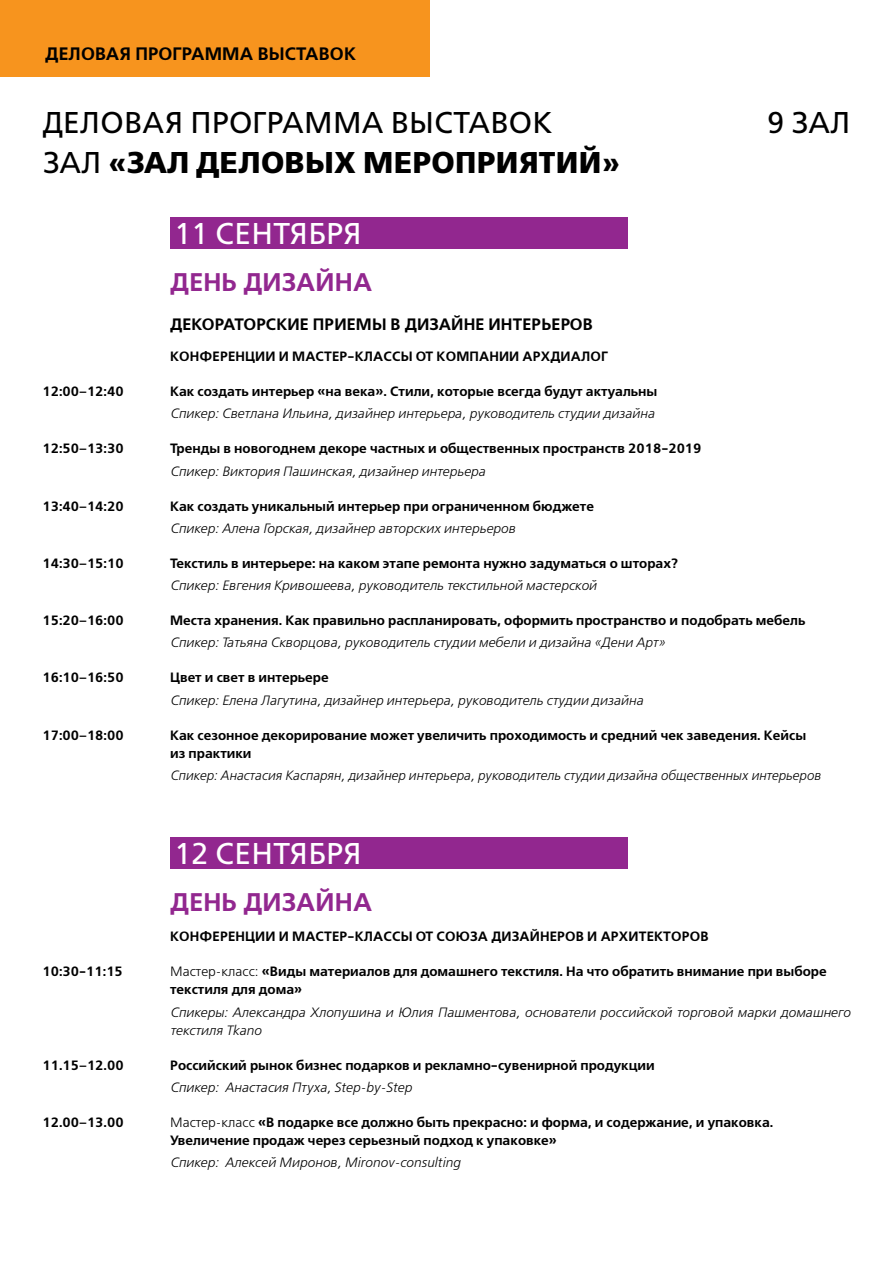
<style>
.page{position:relative;width:893px;height:1263px;background:#fff}
.page>*{position:absolute;margin:0;border:0;box-sizing:border-box;transform-origin:0 0}
.t1{font:30px "Free Set";letter-spacing:.01em;color:#000}
.t2{font:700 30px "Free Set";letter-spacing:.01em;color:#000}
.t3{font:30px "Free Set";letter-spacing:.01em;color:#fff}
.t4{font:600 25.5px "Free Set";letter-spacing:.01em;color:#92278f}
.t5{font:600 18px "Free Set";letter-spacing:.01em;color:#000}
.t6{font:600 16.5px "Free Set";letter-spacing:.01em;color:#000}
.t7{font:600 13.5px/18px "Free Set";color:#000}
.t8{font:italic 300 13.5px/18px "Free Set";color:#000}
.s1{font-weight:400}
.s2{font-weight:300}
</style>
<div class="page">
<div style="left:0;top:0;width:429px;height:77px;background:#f7941e"></div>
<div style="left:170px;top:217px;width:458px;height:32px;background:#92278f"></div>
<div style="left:170px;top:837px;width:458px;height:32px;background:#92278f"></div>
<h3 class="t5" style="left:45px;top:43px;width:312px">ДЕЛОВАЯ ПРОГРАММА ВЫСТАВОК</h3>
<h1 class="t1" style="left:43px;top:105px;width:511px">ДЕЛОВАЯ ПРОГРАММА ВЫСТАВОК</h1>
<h1 class="t1" style="left:768px;top:105px;width:84px">9 ЗАЛ</h1>
<h1 class="t2" style="left:43px;top:145px;width:579px"><span class="s1">ЗАЛ</span> «ЗАЛ ДЕЛОВЫХ МЕРОПРИЯТИЙ»</h1>
<h1 class="t3" style="left:174px;top:216px;width:189px">11 СЕНТЯБРЯ</h1>
<h2 class="t4" style="left:170px;top:267px;width:203px">ДЕНЬ ДИЗАЙНА</h2>
<p class="t6" style="left:170px;top:315px;width:424px">ДЕКОРАТОРСКИЕ ПРИЕМЫ В ДИЗАЙНЕ ИНТЕРЬЕРОВ</p>
<p class="t7" style="left:170px;top:348px;width:439px">КОНФЕРЕНЦИИ И МАСТЕР-КЛАССЫ ОТ КОМПАНИИ АРХДИАЛОГ</p>
<p class="t7" style="left:43px;top:383px;width:83px">12:00–12:40</p>
<p class="t7" style="left:170px;top:383px;width:489px">Как создать интерьер «на века». Стили, которые всегда будут актуальны</p>
<p class="t8" style="left:170px;top:405px;width:486px">Спикер: Светлана Ильина, дизайнер интерьера, руководитель студии дизайна</p>
<p class="t7" style="left:43px;top:440px;width:83px">12:50–13:30</p>
<p class="t7" style="left:170px;top:440px;width:533px">Тренды в новогоднем декоре частных и общественных пространств 2018-2019</p>
<p class="t8" style="left:170px;top:462px;width:317px">Спикер: Виктория Пашинская, дизайнер интерьера</p>
<p class="t7" style="left:43px;top:497px;width:83px">13:40–14:20</p>
<p class="t7" style="left:170px;top:497px;width:425px">Как создать уникальный интерьер при ограниченном бюджете</p>
<p class="t8" style="left:170px;top:519px;width:347px">Спикер: Алена Горская, дизайнер авторских интерьеров</p>
<p class="t7" style="left:43px;top:555px;width:83px">14:30–15:10</p>
<p class="t7" style="left:170px;top:555px;width:510px">Текстиль в интерьере: на каком этапе ремонта нужно задуматься о шторах?</p>
<p class="t8" style="left:170px;top:577px;width:428px">Спикер: Евгения Кривошеева, руководитель текстильной мастерской</p>
<p class="t7" style="left:43px;top:612px;width:83px">15:20–16:00</p>
<p class="t7" style="left:170px;top:612px;width:637px">Места хранения. Как правильно распланировать, оформить пространство и подобрать мебель</p>
<p class="t8" style="left:170px;top:634px;width:496px">Спикер: Татьяна Скворцова, руководитель студии мебели и дизайна «Дени Арт»</p>
<p class="t7" style="left:43px;top:669px;width:83px">16:10–16:50</p>
<p class="t7" style="left:170px;top:669px;width:160px">Цвет и свет в интерьере</p>
<p class="t8" style="left:170px;top:691px;width:474px">Спикер: Елена Лагутина, дизайнер интерьера, руководитель студии дизайна</p>
<p class="t7" style="left:43px;top:726px;width:83px">17:00–18:00</p>
<p class="t7" style="left:170px;top:726px;width:638px">Как сезонное декорирование может увеличить проходимость и средний чек заведения. Кейсы из практики</p>
<p class="t8" style="left:170px;top:767px;width:652px">Спикер: Анастасия Каспарян, дизайнер интерьера, руководитель студии дизайна общественных интерьеров</p>
<h1 class="t3" style="left:174px;top:836px;width:189px">12 СЕНТЯБРЯ</h1>
<h2 class="t4" style="left:170px;top:886px;width:203px">ДЕНЬ ДИЗАЙНА</h2>
<p class="t7" style="left:170px;top:928px;width:540px">КОНФЕРЕНЦИИ И МАСТЕР-КЛАССЫ ОТ СОЮЗА ДИЗАЙНЕРОВ И АРХИТЕКТОРОВ</p>
<p class="t7" style="left:43px;top:963px;width:82px">10:30-11:15</p>
<p class="t7" style="left:170px;top:963px;width:658px"><span class="s2">Мастер-класс:</span> «Виды материалов для домашнего текстиля. На что обратить внимание при выборе текстиля для дома»</p>
<p class="t8" style="left:170px;top:1003px;width:682px">Спикеры: Александра Хлопушина и Юлия Пашментова, основатели российской торговой марки домашнего текстиля Tkano</p>
<p class="t7" style="left:43px;top:1056px;width:83px">11.15–12.00</p>
<p class="t7" style="left:170px;top:1056px;width:486px">Российский рынок бизнес подарков и рекламно-сувенирной продукции</p>
<p class="t8" style="left:170px;top:1078px;width:243px">Спикер: Анастасия Птуха, Step-by-Step</p>
<p class="t7" style="left:43px;top:1113px;width:83px">12.00–13.00</p>
<p class="t7" style="left:170px;top:1113px;width:605px"><span class="s2">Мастер-класс</span> «В подарке все должно быть прекрасно: и форма, и содержание, и упаковка.<br>Увеличение продаж через серьезный подход к упаковке»</p>
<p class="t8" style="left:170px;top:1154px;width:292px">Спикер: Алексей Миронов, Mironov-consulting</p>
</div>
